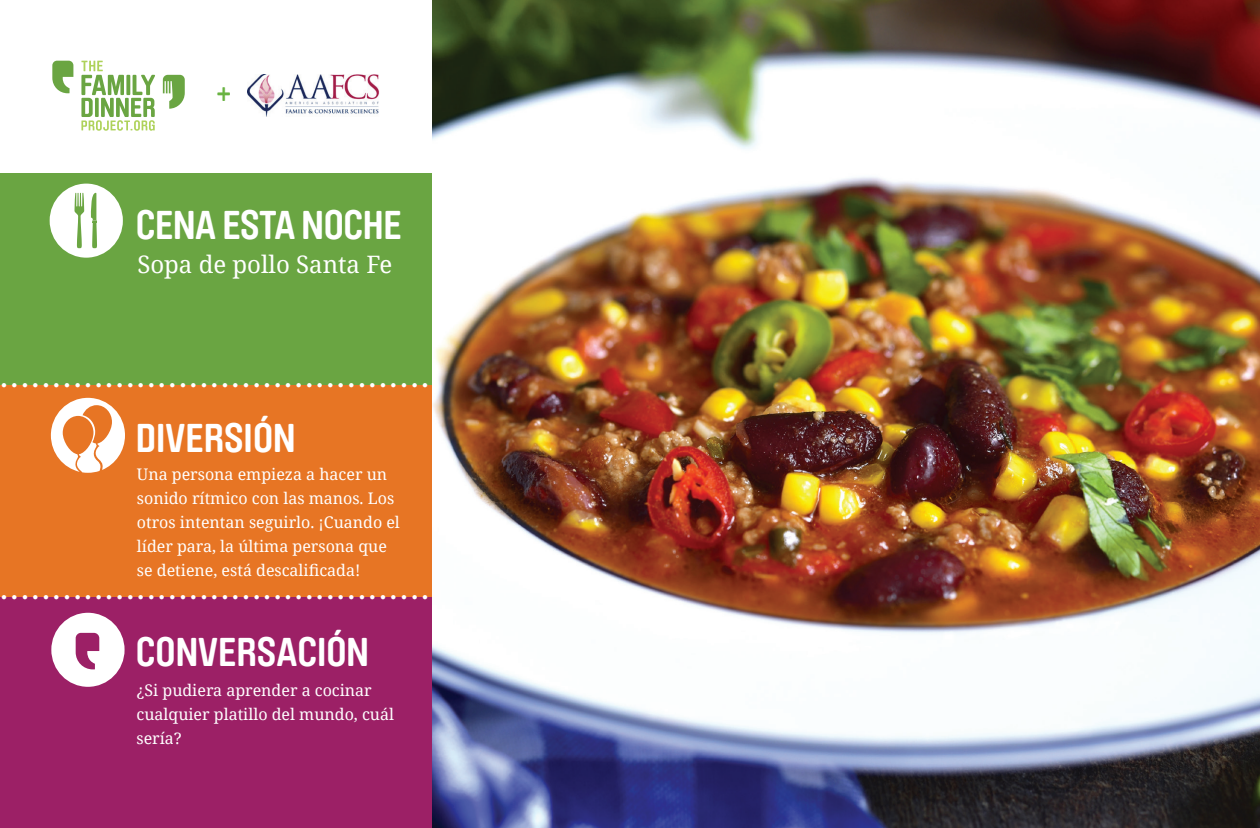
<style>
.page{position:relative;width:1260px;height:828px;background:#fff}
.page>*{position:absolute;margin:0;border:0;box-sizing:border-box;transform-origin:0 0}
.t1{font:700 40px "Brauer Neue";color:#fff}
.t2{font:700 26px "Clarendon";color:#fff}
.t3{font:700 26px "Brauer Neue";color:#69b342}
.t4{font:24px "Noto Serif";color:#fff}
.t5{font:16px/24px "Noto Serif";color:#fff}
</style>
<div class="page">
<div style="left:0;top:174px;width:447px;height:212px;background:#6aa542"></div>
<div style="left:0;top:386px;width:447px;height:212px;background:#e77524"></div>
<div style="left:0;top:598px;width:447px;height:230px;background:#9c2066"></div>
<svg style="left:51px;top:398px;width:74px;height:75px"></svg>
<div style="left:51px;top:613px;width:74px;height:74px;background:#fff;border-radius:50%"></div>
<svg style="left:76px;top:633px;width:23px;height:36px"></svg>
<div style="left:50px;top:184px;width:73px;height:74px;background:#fff;border-radius:50%"></div>
<svg style="left:75px;top:193px;width:9px;height:55px"></svg>
<svg style="left:91px;top:193px;width:6px;height:55px"></svg>
<img style="left:432px;top:0;width:828px;height:828px">
<svg style="left:52px;top:61px;width:21px;height:32px"></svg>
<svg style="left:163px;top:75px;width:22px;height:34px"></svg>
<svg style="left:81px;top:61px;width:74px;height:70px"></svg>
<img style="left:248px;top:75px;width:131px;height:42px">
<h2 class="t3" style="left:217px;top:77px;width:16px">+</h2>
<h1 class="t1" style="left:136px;top:202px;width:267px">CENA ESTA NOCHE</h1>
<h3 class="t4" style="left:137px;top:248px;width:257px">Sopa de pollo Santa Fe</h3>
<h2 class="t2" style="left:0;top:363px;width:431px">.........................................</h2>
<h1 class="t1" style="left:136px;top:415px;width:161px">DIVERSIÓN</h1>
<p class="t5" style="left:137px;top:462px;width:265px">Una persona empieza a hacer un sonido rítmico con las manos. Los otros intentan seguirlo. ¡Cuando el líder para, la última persona que se detiene, está descalificada!</p>
<h2 class="t2" style="left:0;top:575px;width:431px">.........................................</h2>
<h1 class="t1" style="left:136px;top:629px;width:235px">CONVERSACIÓN</h1>
<p class="t5" style="left:137px;top:678px;width:259px">¿Si pudiera aprender a cocinar cualquier platillo del mundo, cuál sería?</p>
</div>
